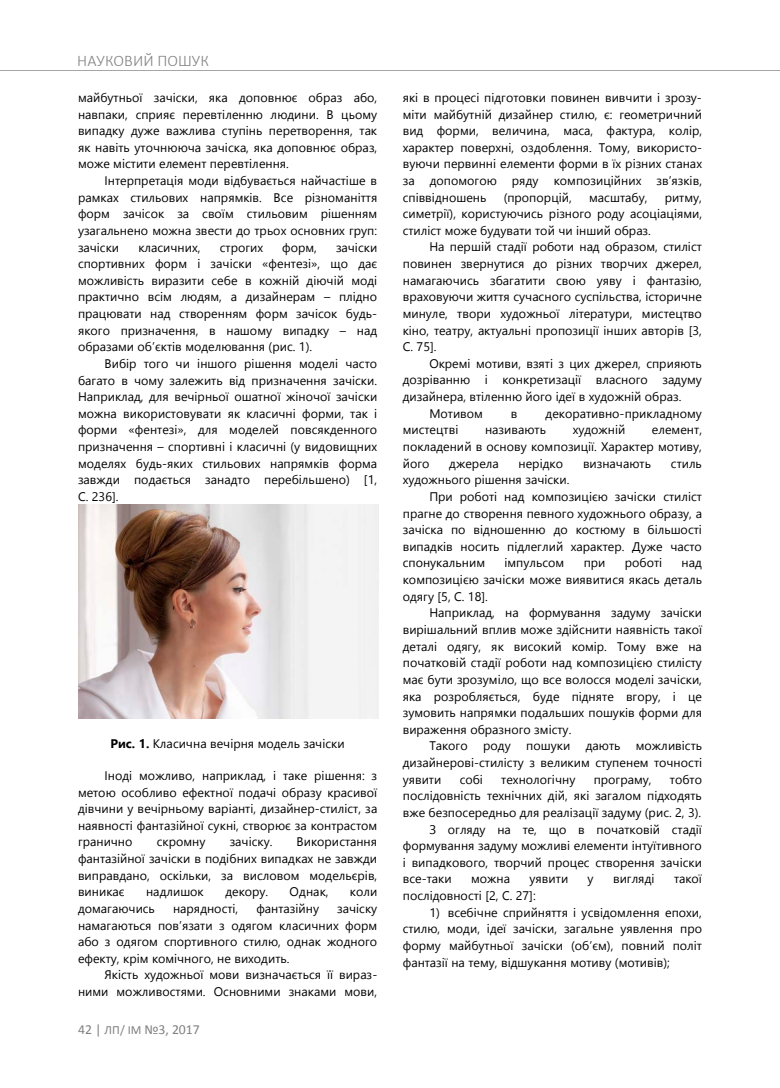
<style>
.page{position:relative;width:780px;height:1088px;background:#fff}
.page>*{position:absolute;margin:0;border:0;box-sizing:border-box;transform-origin:0 0}
.t1{font:300 16.25px "Calibri";letter-spacing:.005em;color:#818181}
.t2{font:13.75px "Calibri";color:#818181}
.t3{font:12.5px/16.6px "Segoe UI";color:#000;text-align:justify}
.s1{font-weight:700}
.s2{font-size:12.5px}
</style>
<div class="page">
<hr style="left:0;top:71px;width:780px;height:1px;background:#a6a6a6">
<img style="left:78px;top:504px;width:300px;height:214px">
<h1 class="t1" style="left:77px;top:51px;width:133px">НАУКОВИЙ ПОШУК</h1>
<p class="t3" style="left:78px;top:89px;width:301px">майбутньої зачіски, яка доповнює образ або, навпаки, сприяє перевтіленню людини. В цьому випадку дуже важлива ступінь перетворення, так як навіть уточнююча зачіска, яка доповнює образ, може містити елемент перевтілення.</p>
<p class="t3" style="left:78px;top:172px;width:301px;text-indent:27px">Інтерпретація моди відбувається найчастіше в рамках стильових напрямків. Все різноманіття форм зачісок за своїм стильовим рішенням узагальнено можна звести до трьох основних груп: зачіски</p>
<p class="t3" style="left:78px;top:239px;width:301px;text-indent:258px">зачіски спортивних форм і зачіски «фентезі», що дає можливість виразити себе в кожній діючій моді практично всім людям, а дизайнерам – плідно працювати над створенням форм зачісок будь&shy;якого призначення, в нашому випадку – над образами об’єктів моделювання (рис. 1).</p>
<p class="t3" style="left:78px;top:355px;width:301px;text-indent:27px">Вибір того чи іншого рішення моделі часто багато в чому залежить від призначення зачіски.<br>Наприклад, для вечірньої ошатної жіночої зачіски можна використовувати як класичні форми, так і форми «фентезі», для моделей повсякденного призначення – спортивні і класичні (у видовищних моделях будь-яких стильових напрямків форма завжди подається занадто перебільшено) [1, С. 236].</p>
<p class="t3" style="left:138px;top:239px;width:64px">класичних,</p>
<p class="t3" style="left:220px;top:239px;width:45px">строгих</p>
<p class="t3" style="left:282px;top:239px;width:36px">форм,</p>
<p class="t3" style="left:110px;top:735px;width:236px"><span class="s1">Рис. 1.</span> Класична вечірня модель зачіски</p>
<p class="t3" style="left:78px;top:767px;width:301px;text-indent:27px">Іноді можливо, наприклад, і таке рішення: з метою особливо ефектної подачі образу красивої дівчини у вечірньому варіанті, дизайнер-стиліст, за наявності фантазійної сукні, створює за контрастом гранично</p>
<p class="t3" style="left:157px;top:833px;width:50px">скромну</p>
<p class="t3" style="left:230px;top:833px;width:44px">зачіску.</p>
<p class="t3" style="left:78px;top:833px;width:301px;text-indent:218px">Використання фантазійної зачіски в подібних випадках не завжди виправдано, оскільки, за висловом модельєрів, виникає</p>
<p class="t3" style="left:146px;top:883px;width:59px">надлишок</p>
<p class="t3" style="left:225px;top:883px;width:44px">декору.</p>
<p class="t3" style="left:289px;top:883px;width:40px">Однак,</p>
<p class="t3" style="left:350px;top:883px;width:29px">коли</p>
<p class="t3" style="left:78px;top:900px;width:78px">домагаючись</p>
<p class="t3" style="left:173px;top:900px;width:67px">нарядності,</p>
<p class="t3" style="left:256px;top:900px;width:64px">фантазійну</p>
<p class="t3" style="left:78px;top:900px;width:301px;text-indent:259px">зачіску намагаються пов’язати з одягом класичних форм або з одягом спортивного стилю, однак жодного ефекту, крім комічного, не виходить.</p>
<p class="t3" style="left:78px;top:966px;width:301px;text-align:right">Якість художньої мови визначається її вираз&shy;ними можливостями. Основними знаками мови,</p>
<p class="t2" style="left:78px;top:1020px;width:123px">42 | <span class="s2">ЛП/ ІМ</span> №3, 2017</p>
<p class="t3" style="left:403px;top:89px;width:301px">які в процесі підготовки повинен вивчити і зрозу&shy;міти майбутній дизайнер стилю, є: геометричний вид форми, величина, маса, фактура, колір, характер поверхні, оздоблення. Тому, використо&shy;вуючи первинні елементи форми в їх різних станах за допомогою ряду композиційних зв’язків, співвідношень</p>
<p class="t3" style="left:503px;top:189px;width:70px">(пропорцій,</p>
<p class="t3" style="left:589px;top:189px;width:60px">масштабу,</p>
<p class="t3" style="left:403px;top:189px;width:301px;text-indent:262px">ритму, симетрії), користуючись різного роду асоціаціями, стиліст може будувати той чи інший образ.</p>
<p class="t3" style="left:403px;top:238px;width:301px;text-indent:27px">На першій стадії роботи над образом, стиліст повинен звернутися до різних творчих джерел, намагаючись збагатити свою уяву і фантазію, враховуючи життя сучасного суспільства, історичне минуле, твори художньої літератури, мистецтво кіно, театру, актуальні пропозиції інших авторів [3, C. 75].</p>
<p class="t3" style="left:403px;top:355px;width:300px;text-indent:27px">Окремі мотиви, взяті з цих джерел, сприяють дозріванню і конкретизації власного задуму дизайнера, втіленню його ідеї в художній образ.</p>
<p class="t3" style="left:429px;top:405px;width:55px">Мотивом</p>
<p class="t3" style="left:511px;top:405px;width:8px">в</p>
<p class="t3" style="left:545px;top:405px;width:158px">декоративно-прикладному</p>
<p class="t3" style="left:403px;top:421px;width:57px">мистецтві</p>
<p class="t3" style="left:485px;top:421px;width:62px">називають</p>
<p class="t3" style="left:572px;top:421px;width:54px">художній</p>
<p class="t3" style="left:403px;top:421px;width:301px;text-indent:249px">елемент, покладений в основу композиції. Характер мотиву, його</p>
<p class="t3" style="left:449px;top:455px;width:51px">джерела</p>
<p class="t3" style="left:518px;top:455px;width:46px">нерідко</p>
<p class="t3" style="left:583px;top:455px;width:69px">визначають</p>
<p class="t3" style="left:670px;top:455px;width:33px">стиль</p>
<p class="t3" style="left:403px;top:471px;width:168px">художнього рішення зачіски.</p>
<p class="t3" style="left:403px;top:488px;width:301px;text-indent:27px">При роботі над композицією зачіски стиліст прагне до створення певного художнього образу, а зачіска по відношенню до костюму в більшості випадків носить підлеглий характер. Дуже часто спонукальним</p>
<p class="t3" style="left:504px;top:554px;width:61px">імпульсом</p>
<p class="t3" style="left:583px;top:554px;width:23px">при</p>
<p class="t3" style="left:624px;top:554px;width:39px">роботі</p>
<p class="t3" style="left:403px;top:554px;width:301px;text-indent:279px">над композицією зачіски може виявитися якась деталь одягу [5, C. 18].</p>
<p class="t3" style="left:403px;top:604px;width:301px;text-indent:27px">Наприклад, на формування задуму зачіски вирішальний вплив може здійснити наявність такої деталі одягу, як високий комір. Тому вже на початковій стадії роботи над композицією стилісту має бути зрозуміло, що все волосся моделі зачіски, яка розробляється, буде підняте вгору, і це зумовить напрямки подальших пошуків форми для вираження образного змісту.</p>
<p class="t3" style="left:403px;top:737px;width:301px;text-indent:27px">Такого роду пошуки дають можливість дизайнерові-стилісту з великим ступенем точності уявити</p>
<p class="t3" style="left:403px;top:771px;width:301px;text-indent:267px">тобто послідовність технічних дій, які загалом підходять вже безпосередньо для реалізації задуму (рис. 2, 3).</p>
<p class="t3" style="left:403px;top:821px;width:300px;text-indent:27px">З огляду на те, що в початковій стадії формування задуму можливі елементи інтуїтивного і випадкового, творчий процес створення зачіски все-таки</p>
<p class="t3" style="left:459px;top:771px;width:25px">собі</p>
<p class="t3" style="left:501px;top:771px;width:76px">технологічну</p>
<p class="t3" style="left:593px;top:771px;width:59px">програму,</p>
<p class="t3" style="left:471px;top:870px;width:41px">можна</p>
<p class="t3" style="left:529px;top:870px;width:40px">уявити</p>
<p class="t3" style="left:587px;top:870px;width:8px">у</p>
<p class="t3" style="left:613px;top:870px;width:43px">вигляді</p>
<p class="t3" style="left:674px;top:870px;width:29px">такої</p>
<p class="t3" style="left:403px;top:887px;width:134px">послідовності [2, С. 27]:</p>
<p class="t3" style="left:403px;top:904px;width:301px;text-indent:27px">1) всебічне сприйняття і усвідомлення епохи, стилю, моди, ідеї зачіски, загальне уявлення про форму майбутньої зачіски (об’єм), повний політ фантазії на тему, відшукання мотиву (мотивів);</p>
</div>
